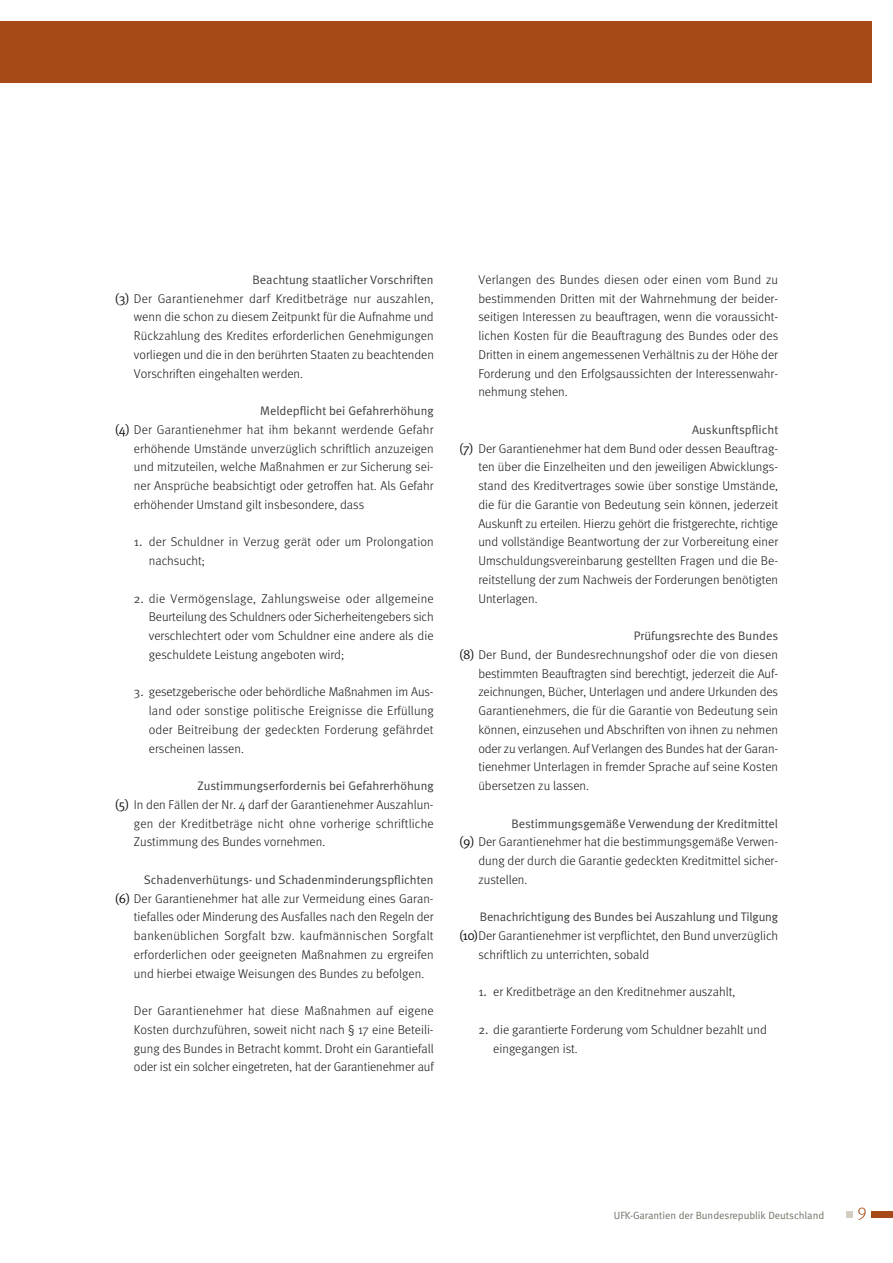
<style>
.page{position:relative;width:893px;height:1263px;background:#fff}
.page>*{position:absolute;margin:0;border:0;box-sizing:border-box;transform-origin:0 0}
.t1{font:17.25px "Meta Light LF";color:#a64a17}
.t2{font:300 12.75px/18.8px "Meta";color:#141415;text-align:justify}
.t3{font:12.3px "Meta Normal";color:#403f3f}
.t4{font:10.5px "Meta Normal";letter-spacing:-.005em;color:#747067}
.s1{font-family:"Meta Normal Caps";font-weight:400;font-size:13.2px}
.s2{font-family:"Meta Normal";font-weight:400;font-size:12.3px;color:#403f3f}
</style>
<div class="page">
<div style="left:872px;top:1211px;width:21px;height:7px;background:#a64a17"></div>
<div style="left:846px;top:1211px;width:7px;height:7px;background:#d4cec2"></div>
<div style="left:0;top:21px;width:872px;height:62px;background:#a64a17"></div>
<p class="t3" style="left:252px;top:272px;width:183px">Beachtung staatlicher Vorschriften</p>
<p class="t2" style="left:134px;top:289px;width:301px;text-indent:-19px"><span class="s1">(3)</span> Der Garantienehmer darf Kreditbeträge nur auszahlen, wenn die schon zu diesem Zeitpunkt für die Aufnahme und Rückzahlung des Kredites erforderlichen Genehmigungen vorliegen und die in den berührten Staaten zu beachtenden Vorschriften eingehalten werden.</p>
<p class="t3" style="left:260px;top:404px;width:175px">Meldepflicht bei Gefahrerhöhung</p>
<p class="t2" style="left:134px;top:420px;width:301px;text-indent:-19px"><span class="s1">(4)</span> Der Garantienehmer hat ihm bekannt werdende Gefahr erhöhende Umstände unverzüglich schriftlich anzuzeigen und mitzuteilen, welche Maßnahmen er zur Sicherung sei&shy;ner Ansprüche beabsichtigt oder getroffen hat. Als Gefahr erhöhender Umstand gilt insbesondere, dass</p>
<p class="t2" style="left:149px;top:532px;width:287px;text-indent:-15px"><span class="s2">1.</span> der Schuldner in Verzug gerät oder um Prolongation nachsucht;</p>
<p class="t2" style="left:149px;top:589px;width:286px;text-indent:-15px"><span class="s2">2.</span> die Vermögenslage, Zahlungsweise oder allgemeine Beurteilung des Schuldners oder Sicherheitengebers sich verschlechtert oder vom Schuldner eine andere als die geschuldete Leistung angeboten wird;</p>
<p class="t2" style="left:149px;top:682px;width:286px;text-indent:-15px"><span class="s2">3.</span> gesetzgeberische oder behördliche Maßnahmen im Aus&shy;land oder sonstige politische Ereignisse die Erfüllung oder Beitreibung der gedeckten Forderung gefährdet erscheinen lassen.</p>
<p class="t3" style="left:197px;top:779px;width:238px">Zustimmungserfordernis bei Gefahrerhöhung</p>
<p class="t2" style="left:134px;top:795px;width:301px;text-indent:-19px"><span class="s1">(5)</span> In den Fällen der Nr. 4 darf der Garantienehmer Auszahlun&shy;gen der Kreditbeträge nicht ohne vorherige schriftliche Zustimmung des Bundes vornehmen.</p>
<p class="t3" style="left:144px;top:872px;width:291px">Schadenverhütungs- und Schadenminderungspflichten</p>
<p class="t2" style="left:134px;top:889px;width:301px;text-indent:-19px"><span class="s1">(6)</span> Der Garantienehmer hat alle zur Vermeidung eines Garan&shy;tiefalles oder Minderung des Ausfalles nach den Regeln der bankenüblichen Sorgfalt bzw. kaufmännischen Sorgfalt erforderlichen oder geeigneten Maßnahmen zu ergreifen und hierbei etwaige Weisungen des Bundes zu befolgen.</p>
<p class="t2" style="left:134px;top:1001px;width:301px">Der Garantienehmer hat diese Maßnahmen auf eigene Kosten durchzuführen, soweit nicht nach § 17 eine Beteili&shy;gung des Bundes in Betracht kommt. Droht ein Garantiefall oder ist ein solcher eingetreten, hat der Garantienehmer auf</p>
<p class="t2" style="left:478px;top:270px;width:301px">Verlangen des Bundes diesen oder einen vom Bund zu bestimmenden Dritten mit der Wahrnehmung der beider&shy;seitigen Interessen zu beauftragen, wenn die voraussicht&shy;lichen Kosten für die Beauftragung des Bundes oder des Dritten in einem angemessenen Verhältnis zu der Höhe der Forderung und den Erfolgsaussichten der Interessenwahr&shy;nehmung stehen.</p>
<p class="t3" style="left:692px;top:422px;width:88px">Auskunftspflicht</p>
<p class="t2" style="left:478px;top:439px;width:301px;text-align:left;text-indent:-19px"><span class="s1">(7)</span> Der Garantienehmer hat dem Bund oder dessen Beauftrag&shy;ten über die Einzelheiten und den jeweiligen Abwicklungs&shy;stand des Kreditvertrages sowie über sonstige Umstände, die für die Garantie von Bedeutung sein können, jederzeit Auskunft zu erteilen. Hierzu gehört die fristgerechte, richtige und vollständige Beantwortung der zur Vorbereitung einer Umschuldungsvereinbarung gestellten Fragen und die Be-- reitstellung der zum Nachweis der Forderungen benötigten Unterlagen.</p>
<p class="t3" style="left:634px;top:629px;width:146px">Prüfungsrechte des Bundes</p>
<p class="t2" style="left:478px;top:645px;width:301px;text-indent:-19px"><span class="s1">(8)</span> Der Bund, der Bundesrechnungshof oder die von diesen bestimmten Beauftragten sind berechtigt, jederzeit die Auf&shy;zeichnungen, Bücher, Unterlagen und andere Urkunden des Garantienehmers, die für die Garantie von Bedeutung sein können, einzusehen und Abschriften von ihnen zu nehmen oder zu verlangen. Auf Verlangen des Bundes hat der Garan&shy;tienehmer Unterlagen in fremder Sprache auf seine Kosten übersetzen zu lassen.</p>
<p class="t3" style="left:511px;top:816px;width:268px">Bestimmungsgemäße Verwendung der Kreditmittel</p>
<p class="t2" style="left:478px;top:832px;width:301px;text-indent:-19px"><span class="s1">(9)</span> Der Garantienehmer hat die bestimmungsgemäße Verwen&shy;dung der durch die Garantie gedeckten Kreditmittel sicher&shy;zustellen.</p>
<p class="t3" style="left:480px;top:910px;width:300px">Benachrichtigung des Bundes bei Auszahlung und Tilgung</p>
<p class="t2" style="left:478px;top:926px;width:301px;text-indent:-19px"><span class="s1">(10)</span>Der Garantienehmer ist verpflichtet, den Bund unverzüglich schriftlich zu unterrichten, sobald</p>
<p class="t2" style="left:478px;top:982px;width:258px"><span class="s2">1.</span> er Kreditbeträge an den Kreditnehmer auszahlt,</p>
<p class="t2" style="left:493px;top:1020px;width:275px;text-indent:-15px"><span class="s2">2.</span> die garantierte Forderung vom Schuldner bezahlt und eingegangen ist.</p>
<p class="t4" style="left:614px;top:1209px;width:212px">UFK-Garantien der Bundesrepublik Deutschland</p>
<h1 class="t1" style="left:857px;top:1203px;width:11px">9</h1>
</div>
